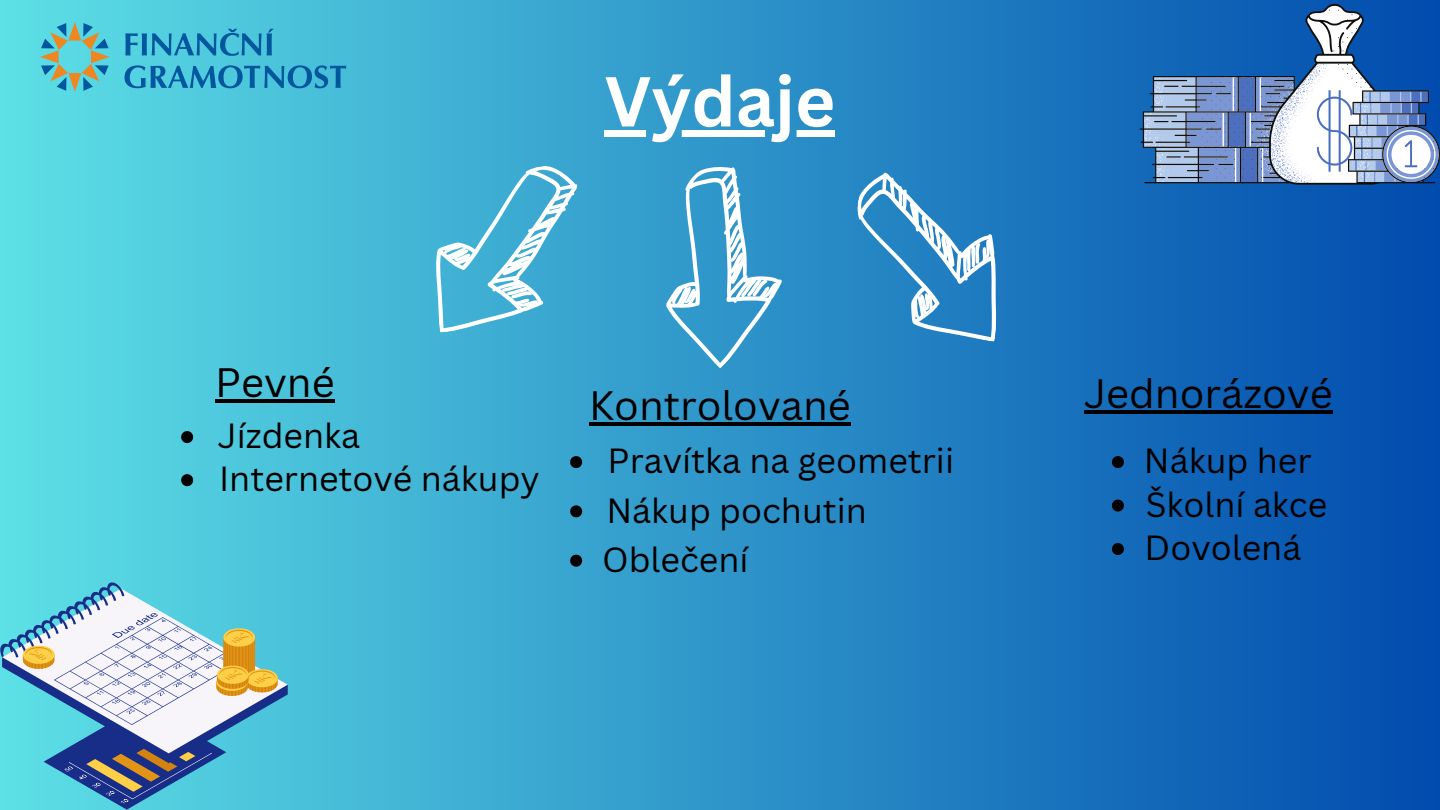
<style>
.page{position:relative;width:1440px;height:810px;background:#fff}
.page>*{position:absolute;margin:0;border:0;box-sizing:border-box;transform-origin:0 0}
.t1{font:700 69px "Canva Sans";color:#fff}
.t2{font:40px "Canva Sans";color:#000}
.t3{font:34px "Canva Sans";color:#000}
</style>
<div class="page">
<div style="left:0;top:0;width:1440px;height:810px;background:linear-gradient(to right,#5de0e6,#014bad)"></div>
<svg style="left:605px;top:130px;width:230px;height:7px"></svg>
<svg style="left:125px;top:65px;width:221px;height:23px;background:#309cc4"></svg>
<svg style="left:40px;top:22px;width:70px;height:70px;background:#6cbab5"></svg>
<svg style="left:125px;top:29px;width:149px;height:27px;background:#35a5c8"></svg>
<hr style="left:589px;top:422px;width:262px;height:4px;background:#000">
<hr style="left:1084px;top:410px;width:249px;height:4px;background:#000">
<svg style="left:570px;top:555px;width:12px;height:12px"></svg>
<svg style="left:570px;top:505px;width:12px;height:12px"></svg>
<svg style="left:570px;top:456px;width:12px;height:12px"></svg>
<svg style="left:0;top:581px;width:288px;height:229px;background:#61c9dd"></svg>
<svg style="left:21px;top:627px;width:258px;height:165px"></svg>
<hr style="left:215px;top:399px;width:120px;height:4px;background:#000">
<svg style="left:181px;top:431px;width:12px;height:12px"></svg>
<svg style="left:181px;top:474px;width:12px;height:12px"></svg>
<svg style="left:1112px;top:500px;width:12px;height:12px"></svg>
<svg style="left:1112px;top:456px;width:12px;height:12px"></svg>
<svg style="left:1112px;top:543px;width:12px;height:12px"></svg>
<svg style="left:424px;top:163px;width:167px;height:170px;background:#5ab8d8"></svg>
<svg style="left:841px;top:169px;width:175px;height:173px;background:#4192ca"></svg>
<svg style="left:611px;top:151px;width:217px;height:218px;background:#3e9dcd"></svg>
<svg style="left:676px;top:286px;width:22px;height:19px"></svg>
<svg style="left:745px;top:278px;width:34px;height:21px"></svg>
<svg style="left:1140px;top:4px;width:300px;height:181px"></svg>
<p class="t1" style="left:605px;top:53px;width:232px">Výdaje</p>
<p class="t2" style="left:215px;top:354px;width:121px">Pevné</p>
<h2 class="t3" style="left:218px;top:412px;width:144px">Jízdenka</h2>
<p class="t3" style="left:219px;top:455px;width:322px">Internetové nákupy</p>
<h1 class="t2" style="left:589px;top:377px;width:263px">Kontrolované</h1>
<p class="t3" style="left:608px;top:437px;width:348px">Pravítka na geometrii</p>
<h2 class="t3" style="left:606px;top:486px;width:262px">Nákup pochutin</h2>
<p class="t3" style="left:602px;top:536px;width:148px">Oblečení</p>
<p class="t2" style="left:1084px;top:365px;width:250px">Jednorázové</p>
<p class="t3" style="left:1144px;top:437px;width:169px">Nákup her</p>
<p class="t3" style="left:1146px;top:480px;width:183px">Školní akce</p>
<p class="t3" style="left:1145px;top:524px;width:158px">Dovolená</p>
</div>
